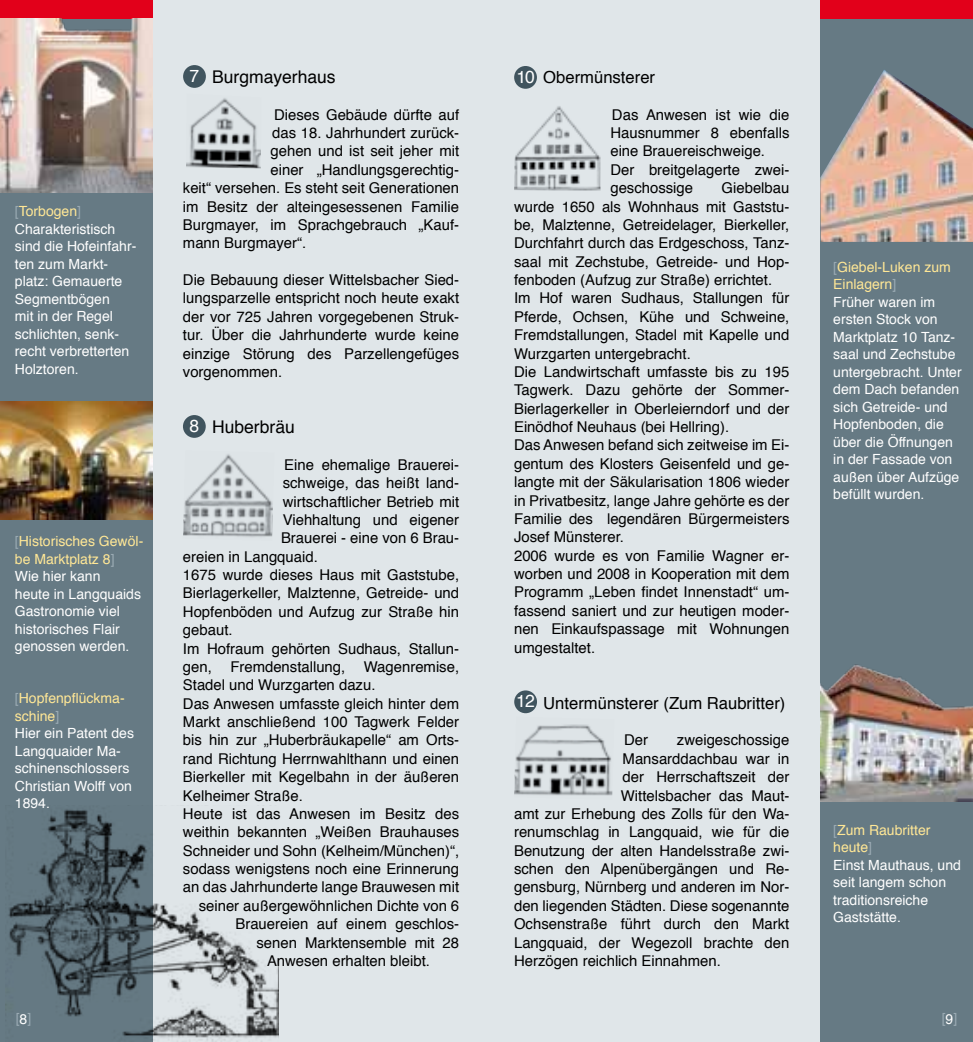
<style>
.page{position:relative;width:973px;height:1042px;background:#fff}
.page>*{position:absolute;margin:0;border:0;box-sizing:border-box;transform-origin:0 0}
.t1{font:17.5px "Helvetica";color:#000}
.t2{font:17.5px "Helvetica";color:#fff}
.t3{font:16.62px "Helvetica";color:#000}
.t4{font:14.88px/18.4px "Helvetica";color:#000}
.t5{font:14px/17.5px "Helvetica";color:#fff}
.t6{font:14px "Helvetica";color:#9babb4}
.s1{color:#9babb4}
.s2{color:#ffe796}
.s3{color:#fff}
</style>
<div class="page">
<div style="left:0;top:0;width:486px;height:1042px;background:#e0e6e9"></div>
<div style="left:486px;top:0;width:486px;height:1042px;background:#e0e6e9"></div>
<div style="left:0;top:0;width:153px;height:1042px;background:#667a84"></div>
<div style="left:0;top:0;width:153px;height:18px;background:#e2001a"></div>
<div style="left:820px;top:0;width:152px;height:1042px;background:#667a84"></div>
<div style="left:820px;top:0;width:152px;height:18px;background:#e2001a"></div>
<img style="left:820px;top:70px;width:152px;height:172px">
<img style="left:0;top:401px;width:152px;height:119px">
<img style="left:6px;top:805px;width:272px;height:236px">
<img style="left:0;top:19px;width:153px;height:173px">
<img style="left:820px;top:664px;width:152px;height:137px">
<img style="left:186px;top:98px;width:75px;height:70px">
<img style="left:183px;top:454px;width:90px;height:83px">
<img style="left:514px;top:106px;width:87px;height:85px">
<img style="left:514px;top:724px;width:99px;height:72px">
<div style="left:183px;top:65px;width:23px;height:23px;background:#40545e;border-radius:50%"></div>
<div style="left:183px;top:415px;width:23px;height:23px;background:#40545e;border-radius:50%"></div>
<div style="left:514px;top:66px;width:23px;height:23px;background:#40545e;border-radius:50%"></div>
<div style="left:514px;top:690px;width:23px;height:23px;background:#40545e;border-radius:50%"></div>
<p class="t5" style="left:15px;top:202px;width:123px"><span class="s1">[</span><span class="s2">Torbogen</span><span class="s1">]<br></span>Charakteristisch sind die Hofeinfahr&shy;ten zum Markt&shy;platz: Gemauerte<br>Segmentbögen<br>mit in der Regel schlichten, senk&shy;recht verbretterten<br>Holztoren.</p>
<p class="t5" style="left:15px;top:532px;width:130px"><span class="s1">[</span><span class="s2">Historisches Gewöl&shy;be Marktplatz 8</span><span class="s1">]<br></span>Wie hier kann<br>heute in Langquaids<br>Gastronomie viel historisches Flair genossen werden.</p>
<p class="t5" style="left:15px;top:689px;width:121px"><span class="s1">[</span><span class="s2">Hopfenpflückma&shy;schine</span><span class="s1">]<br></span>Hier ein Patent des<br>Langquaider Ma&shy;schinenschlossers<br>Christian Wolff von<br>1894.</p>
<p class="t2" style="left:189px;top:61px;width:11px">7</p>
<p class="t1" style="left:212px;top:62px;width:125px">Burgmayerhaus</p>
<p class="t4" style="left:274px;top:105px;width:186px">Dieses Gebäude dürfte auf</p>
<p class="t4" style="left:272px;top:123px;width:188px">das 18. Jahrhundert zurück-</p>
<p class="t4" style="left:270px;top:142px;width:190px">gehen und ist seit jeher mit</p>
<p class="t4" style="left:270px;top:160px;width:190px">einer „Handlungsgerechtig-</p>
<p class="t4" style="left:183px;top:178px;width:278px">keit“ versehen. Es steht seit Generationen</p>
<p class="t4" style="left:183px;top:197px;width:278px">im Besitz der alteingesessenen Familie</p>
<p class="t4" style="left:183px;top:215px;width:278px">Burgmayer, im Sprachgebrauch „Kauf-</p>
<p class="t4" style="left:183px;top:233px;width:125px">mann Burgmayer“.</p>
<p class="t4" style="left:183px;top:270px;width:278px;text-align:justify">Die Bebauung dieser Wittelsbacher Sied&shy;lungsparzelle entspricht noch heute exakt der vor 725 Jahren vorgegebenen Struk&shy;tur. Über die Jahrhunderte wurde keine einzige Störung des Parzellengefüges vorgenommen.</p>
<p class="t1" style="left:212px;top:412px;width:84px">Huberbräu</p>
<p class="t4" style="left:284px;top:455px;width:175px">Eine ehemalige Brauerei-</p>
<p class="t4" style="left:283px;top:473px;width:178px">schweige, das heißt land-</p>
<p class="t4" style="left:283px;top:492px;width:178px">wirtschaftlicher Betrieb mit</p>
<p class="t4" style="left:283px;top:510px;width:178px">Viehhaltung und eigener</p>
<p class="t4" style="left:281px;top:528px;width:180px">Brauerei - eine von 6 Brau-</p>
<p class="t4" style="left:183px;top:547px;width:136px">ereien in Langquaid.</p>
<p class="t4" style="left:183px;top:565px;width:278px">1675 wurde dieses Haus mit Gaststube,</p>
<p class="t4" style="left:183px;top:583px;width:278px">Bierlagerkeller, Malztenne, Getreide- und</p>
<p class="t4" style="left:183px;top:602px;width:278px">Hopfenböden und Aufzug zur Straße hin</p>
<p class="t4" style="left:183px;top:620px;width:51px">gebaut.</p>
<p class="t4" style="left:183px;top:639px;width:278px">Im Hofraum gehörten Sudhaus, Stallun-</p>
<p class="t4" style="left:183px;top:657px;width:278px">gen, Fremdenstallung, Wagenremise,</p>
<p class="t4" style="left:183px;top:675px;width:194px">Stadel und Wurzgarten dazu.</p>
<p class="t4" style="left:183px;top:694px;width:278px">Das Anwesen umfasste gleich hinter dem</p>
<p class="t4" style="left:183px;top:712px;width:278px">Markt anschließend 100 Tagwerk Felder</p>
<p class="t4" style="left:183px;top:730px;width:278px">bis hin zur „Huberbräukapelle“ am Orts-</p>
<p class="t4" style="left:183px;top:749px;width:278px">rand Richtung Herrnwahlthann und einen</p>
<p class="t4" style="left:183px;top:767px;width:278px">Bierkeller mit Kegelbahn in der äußeren</p>
<p class="t4" style="left:183px;top:785px;width:121px">Kelheimer Straße.</p>
<p class="t4" style="left:183px;top:804px;width:278px">Heute ist das Anwesen im Besitz des</p>
<p class="t4" style="left:183px;top:822px;width:278px">weithin bekannten „Weißen Brauhauses</p>
<p class="t4" style="left:183px;top:841px;width:278px">Schneider und Sohn (Kelheim/München)“,</p>
<p class="t4" style="left:183px;top:859px;width:278px">sodass wenigstens noch eine Erinnerung</p>
<p class="t4" style="left:183px;top:877px;width:278px">an das Jahrhunderte lange Brauwesen mit</p>
<p class="t4" style="left:199px;top:896px;width:262px">seiner außergewöhnlichen Dichte von 6</p>
<p class="t4" style="left:235px;top:914px;width:225px">Brauereien auf einem geschlos-</p>
<p class="t4" style="left:256px;top:932px;width:204px">senen Marktensemble mit 28</p>
<p class="t4" style="left:267px;top:951px;width:164px">Anwesen erhalten bleibt.</p>
<p class="t2" style="left:189px;top:411px;width:11px">8</p>
<p class="t2" style="left:516px;top:62px;width:20px">10</p>
<p class="t3" style="left:543px;top:63px;width:113px">Obermünsterer</p>
<p class="t4" style="left:610px;top:105px;width:180px">Das Anwesen ist wie die<br>Hausnummer 8 ebenfalls eine Brauereischweige.<br>Der breitgelagerte zwei&shy;geschossige</p>
<p class="t4" style="left:514px;top:178px;width:277px;text-indent:207px">Giebelbau wurde 1650 als Wohnhaus mit Gaststu&shy;be, Malztenne, Getreidelager, Bierkeller, Durchfahrt durch das Erdgeschoss, Tanz&shy;saal mit Zechstube, Getreide- und Hop&shy;fenboden (Aufzug zur Straße) errichtet.<br>Im Hof waren Sudhaus, Stallungen für Pferde, Ochsen, Kühe und Schweine, Fremdstallungen, Stadel mit Kapelle und Wurzgarten untergebracht.<br>Die Landwirtschaft umfasste bis zu 195<br>Tagwerk. Dazu gehörte der Sommer-Bierlagerkeller in Oberleierndorf und der Einödhof Neuhaus (bei Hellring).<br>Das Anwesen befand sich zeitweise im Ei&shy;gentum des Klosters Geisenfeld und ge&shy;langte mit der Säkularisation 1806 wieder in Privatbesitz, lange Jahre gehörte es der Familie des legendären Bürgermeisters Josef Münsterer.<br>2006 wurde es von Familie Wagner er&shy;worben und 2008 in Kooperation mit dem Programm „Leben findet Innenstadt“ um&shy;fassend saniert und zur heutigen moder&shy;nen Einkaufspassage mit Wohnungen umgestaltet.</p>
<p class="t2" style="left:516px;top:686px;width:20px">12</p>
<p class="t3" style="left:543px;top:689px;width:244px">Untermünsterer (Zum Raubritter)</p>
<p class="t4" style="left:624px;top:730px;width:25px">Der</p>
<p class="t4" style="left:676px;top:730px;width:114px">zweigeschossige</p>
<p class="t4" style="left:622px;top:749px;width:168px">Mansarddachbau war in</p>
<p class="t4" style="left:622px;top:767px;width:168px">der Herrschaftszeit der</p>
<p class="t4" style="left:620px;top:786px;width:170px">Wittelsbacher das Maut-</p>
<p class="t4" style="left:514px;top:804px;width:277px">amt zur Erhebung des Zolls für den Wa-</p>
<p class="t4" style="left:514px;top:822px;width:277px">renumschlag in Langquaid, wie für die</p>
<p class="t4" style="left:514px;top:841px;width:277px">Benutzung der alten Handelsstraße zwi-</p>
<p class="t4" style="left:514px;top:859px;width:277px">schen den Alpenübergängen und Re-</p>
<p class="t4" style="left:514px;top:877px;width:277px">gensburg, Nürnberg und anderen im Nor-</p>
<p class="t4" style="left:514px;top:896px;width:277px">den liegenden Städten. Diese sogenannte</p>
<p class="t4" style="left:514px;top:914px;width:277px">Ochsenstraße führt durch den Markt</p>
<p class="t4" style="left:514px;top:933px;width:277px">Langquaid, der Wegezoll brachte den</p>
<p class="t4" style="left:514px;top:951px;width:208px">Herzögen reichlich Einnahmen.</p>
<p class="t5" style="left:833px;top:258px;width:130px"><span class="s1">[</span><span class="s2">Giebel-Luken zum<br>Einlagern</span><span class="s1">]<br></span>Früher waren im ersten Stock von<br>Marktplatz 10 Tanz&shy;saal und Zechstube untergebracht. Unter dem Dach befanden sich Getreide- und<br>Hopfenboden, die über die Öffnungen in der Fassade von außen über Aufzüge befüllt wurden.</p>
<p class="t5" style="left:833px;top:820px;width:129px"><span class="s1">[</span><span class="s2">Zum Raubritter heute</span><span class="s1">]<br></span>Einst Mauthaus, und seit langem schon traditionsreiche<br>Gaststätte.</p>
<p class="t6" style="left:16px;top:1006px;width:17px">[<span class="s3">8</span>]</p>
<p class="t6" style="left:941px;top:1006px;width:17px">[<span class="s3">9</span>]</p>
</div>
